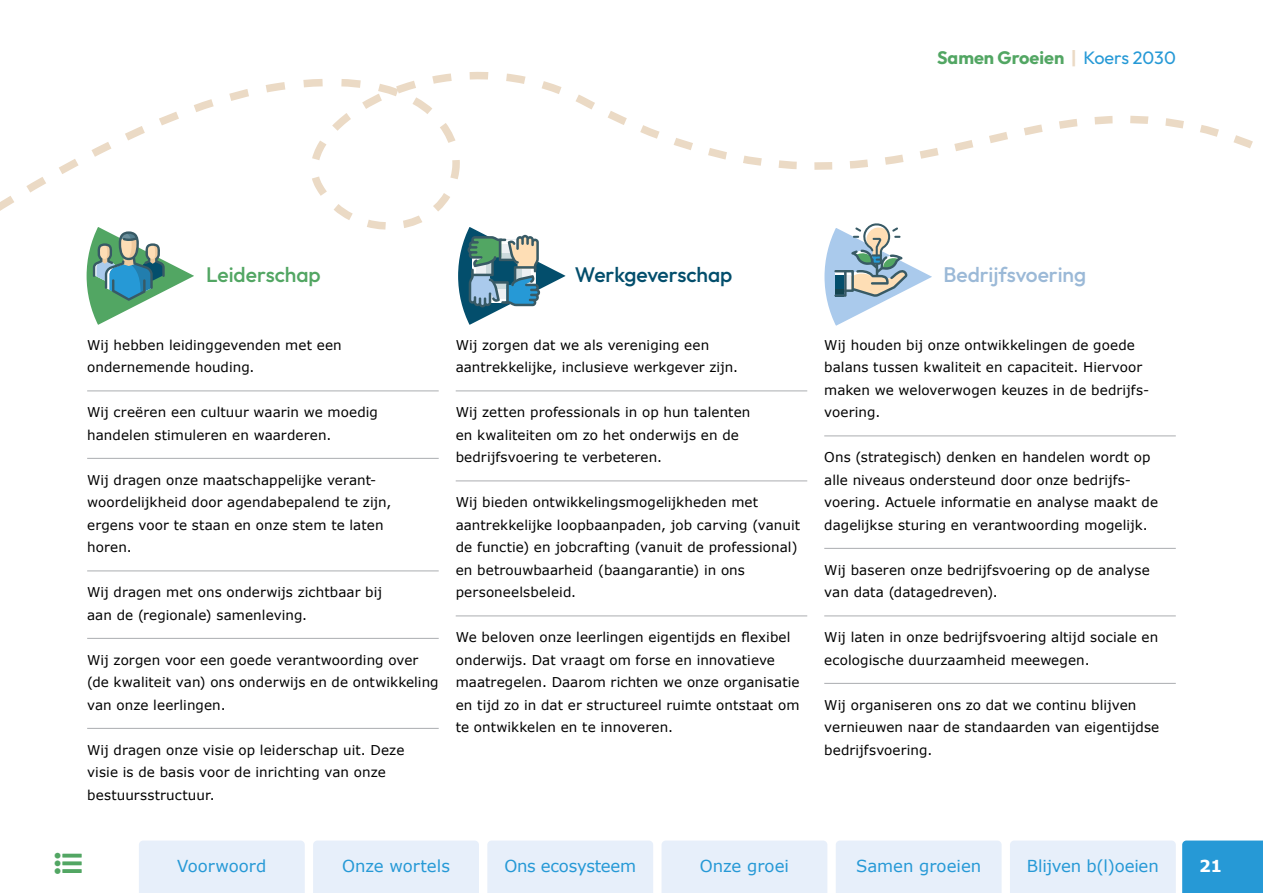
<style>
.page{position:relative;width:1263px;height:893px;background:#fff}
.page>*{position:absolute;margin:0;border:0;box-sizing:border-box;transform-origin:0 0}
.TUSSENKOP_GROEN{font:500 21px "Outfit";letter-spacing:-.005em;color:#9bb9d7}
.TUSSENKOP_GROEN-2{font:500 21px "Outfit";letter-spacing:-.005em;color:#034e6c}
.TUSSENKOP_GROEN-3{font:500 21px "Outfit";letter-spacing:-.005em;color:#52a663}
.t1{font:700 18px "Outfit";color:#52a663}
.t2{font:16.5px "Verdana";letter-spacing:-.005em;color:#2699d6}
.t3{font:700 16.5px "Verdana";color:#fff}
.BROODTEKST{font:13.5px/22.5px "Verdana";letter-spacing:.005em;color:#000}
.s1{color:#ebdac5}
.s2{font-weight:400;color:#2699d6}
</style>
<div class="page">
<hr style="left:87px;top:390px;width:352px;height:1px;background:#b4b6b9">
<hr style="left:87px;top:458px;width:352px;height:1px;background:#b4b6b9">
<hr style="left:87px;top:570px;width:352px;height:1px;background:#b4b6b9">
<hr style="left:87px;top:638px;width:352px;height:1px;background:#b4b6b9">
<hr style="left:87px;top:728px;width:352px;height:1px;background:#b4b6b9">
<hr style="left:456px;top:390px;width:351px;height:1px;background:#b4b6b9">
<hr style="left:456px;top:480px;width:351px;height:1px;background:#b4b6b9">
<hr style="left:456px;top:615px;width:351px;height:1px;background:#b4b6b9">
<hr style="left:824px;top:435px;width:352px;height:1px;background:#b4b6b9">
<hr style="left:824px;top:548px;width:352px;height:1px;background:#b4b6b9">
<hr style="left:824px;top:615px;width:352px;height:1px;background:#b4b6b9">
<hr style="left:824px;top:683px;width:352px;height:1px;background:#b4b6b9">
<svg style="left:432px;top:72px;width:94px;height:5px"></svg>
<svg style="left:266px;top:77px;width:987px;height:116px"></svg>
<svg style="left:319px;top:185px;width:252px;height:140px"></svg>
<svg style="left:0;top:85px;width:266px;height:240px"></svg>
<svg style="left:824px;top:223px;width:108px;height:103px"></svg>
<div style="left:313px;top:840px;width:166px;height:53px;background:#e7effa"></div>
<div style="left:139px;top:840px;width:166px;height:53px;background:#e7effa"></div>
<div style="left:487px;top:840px;width:166px;height:53px;background:#e7effa"></div>
<div style="left:661px;top:840px;width:166px;height:53px;background:#e7effa"></div>
<div style="left:836px;top:840px;width:165px;height:53px;background:#e7effa"></div>
<div style="left:1010px;top:840px;width:166px;height:53px;background:#e7effa"></div>
<div style="left:1182px;top:840px;width:81px;height:53px;background:#2699d6"></div>
<h2 class="t1" style="left:937px;top:47px;width:240px">Samen Groeien <span class="s1">|</span> <span class="s2">Koers 2030</span></h2>
<p class="TUSSENKOP_GROEN-3" style="left:206px;top:263px;width:116px">Leiderschap</p>
<p class="TUSSENKOP_GROEN-2" style="left:575px;top:263px;width:159px">Werkgeverschap</p>
<p class="BROODTEKST" style="left:87px;top:334px;width:256px">Wij hebben leidinggevenden met een ondernemende houding.</p>
<p class="BROODTEKST" style="left:87px;top:401px;width:292px">Wij creëren een cultuur waarin we moedig handelen stimuleren en waarderen.</p>
<p class="BROODTEKST" style="left:87px;top:469px;width:306px">Wij dragen onze maatschappelijke verant&shy;woordelijkheid door agendabepalend te zijn, ergens voor te staan en onze stem te laten horen.</p>
<p class="BROODTEKST" style="left:87px;top:581px;width:296px">Wij dragen met ons onderwijs zichtbaar bij aan de (regionale) samenleving.</p>
<p class="BROODTEKST" style="left:87px;top:649px;width:353px">Wij zorgen voor een goede verantwoording over (de kwaliteit van) ons onderwijs en de ontwikkeling van onze leerlingen.</p>
<p class="BROODTEKST" style="left:87px;top:739px;width:319px">Wij dragen onze visie op leiderschap uit. Deze visie is de basis voor de inrichting van onze bestuursstructuur.</p>
<p class="BROODTEKST" style="left:456px;top:334px;width:284px">Wij zorgen dat we als vereniging een aantrekkelijke, inclusieve werkgever zijn.</p>
<p class="BROODTEKST" style="left:456px;top:401px;width:296px">Wij zetten professionals in op hun talenten en kwaliteiten om zo het onderwijs en de bedrijfsvoering te verbeteren.</p>
<p class="BROODTEKST" style="left:456px;top:491px;width:346px">Wij bieden ontwikkelingsmogelijkheden met aantrekkelijke loopbaanpaden, job carving (vanuit de functie) en jobcrafting (vanuit de professional) en betrouwbaarheid (baangarantie) in ons personeelsbeleid.</p>
<p class="BROODTEKST" style="left:456px;top:626px;width:345px">We beloven onze leerlingen eigentijds en flexibel onderwijs. Dat vraagt om forse en innovatieve maatregelen. Daarom richten we onze organisatie en tijd zo in dat er structureel ruimte ontstaat om te ontwikkelen en te innoveren.</p>
<p class="TUSSENKOP_GROEN" style="left:943px;top:263px;width:144px">Bedrijfsvoering</p>
<p class="BROODTEKST" style="left:824px;top:334px;width:324px">Wij houden bij onze ontwikkelingen de goede balans tussen kwaliteit en capaciteit. Hiervoor maken we weloverwogen keuzes in de bedrijfs&shy;voering.</p>
<p class="BROODTEKST" style="left:824px;top:446px;width:335px">Ons (strategisch) denken en handelen wordt op alle niveaus ondersteund door onze bedrijfs&shy;voering. Actuele informatie en analyse maakt de dagelijkse sturing en verantwoording mogelijk.</p>
<p class="BROODTEKST" style="left:824px;top:559px;width:327px">Wij baseren onze bedrijfsvoering op de analyse van data (datagedreven).</p>
<p class="BROODTEKST" style="left:824px;top:626px;width:335px">Wij laten in onze bedrijfsvoering altijd sociale en ecologische duurzaamheid meewegen.</p>
<p class="BROODTEKST" style="left:824px;top:694px;width:337px">Wij organiseren ons zo dat we continu blijven vernieuwen naar de standaarden van eigentijdse bedrijfsvoering.</p>
<p class="t2" style="left:177px;top:855px;width:91px">Voorwoord</p>
<p class="t2" style="left:342px;top:855px;width:109px">Onze wortels</p>
<p class="t2" style="left:504px;top:855px;width:133px">Ons ecosysteem</p>
<p class="t2" style="left:700px;top:855px;width:91px">Onze groei</p>
<p class="t2" style="left:856px;top:855px;width:127px">Samen groeien</p>
<p class="t2" style="left:1027px;top:855px;width:133px">Blijven b(l)oeien</p>
<p class="t3" style="left:1199px;top:855px;width:24px">21</p>
</div>
